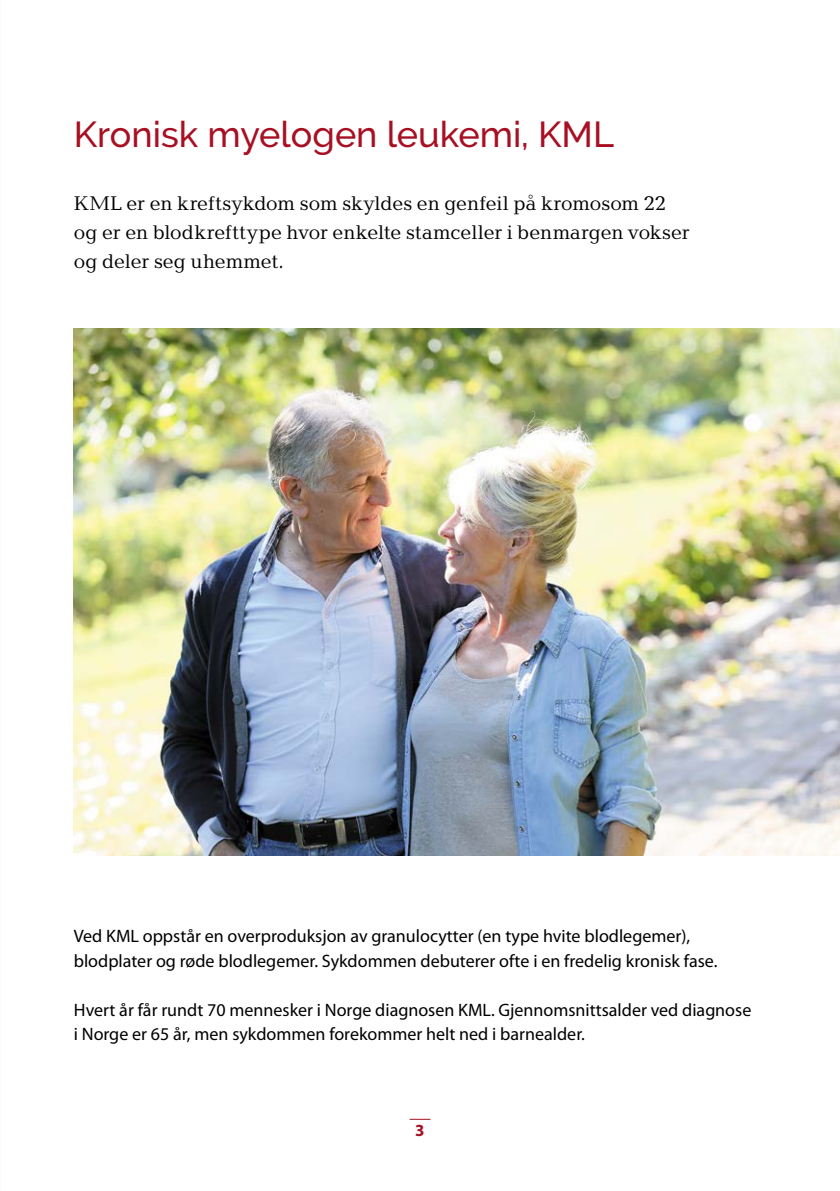
<style>
.page{position:relative;width:840px;height:1191px;background:#fff}
.page>*{position:absolute;margin:0;border:0;box-sizing:border-box;transform-origin:0 0}
.t1{font:500 36px "Raleway";color:#a80f22}
.t2{font:20.4px/29px "Baltica";color:#000}
.t3{font:18px/24.6px "Myriad Pro";color:#000}
.t4{font:700 17px "Myriad Pro";color:#a80f22}
</style>
<div class="page">
<svg style="left:409px;top:1118px;width:21px;height:1px"></svg>
<img style="left:74px;top:329px;width:765px;height:526px">
<h1 class="t1" style="left:74px;top:114px;width:541px">Kronisk myelogen leukemi, KML</h1>
<p class="t2" style="left:74px;top:190px;width:617px">KML er en kreftsykdom som skyldes en genfeil på kromosom 22 og er en blodkrefttype hvor enkelte stamceller i benmargen vokser og deler seg uhemmet.</p>
<p class="t3" style="left:74px;top:924px;width:644px">Ved KML oppstår en overproduksjon av granulocytter (en type hvite blodlegemer), blodplater og røde blodlegemer. Sykdommen debuterer ofte i en fredelig kronisk fase.</p>
<p class="t3" style="left:74px;top:997px;width:678px">Hvert år får rundt 70 mennesker i Norge diagnosen KML. Gjennomsnittsalder ved diagnose i Norge er 65 år, men sykdommen forekommer helt ned i barnealder.</p>
<p class="t4" style="left:415px;top:1120px;width:11px">3</p>
</div>
